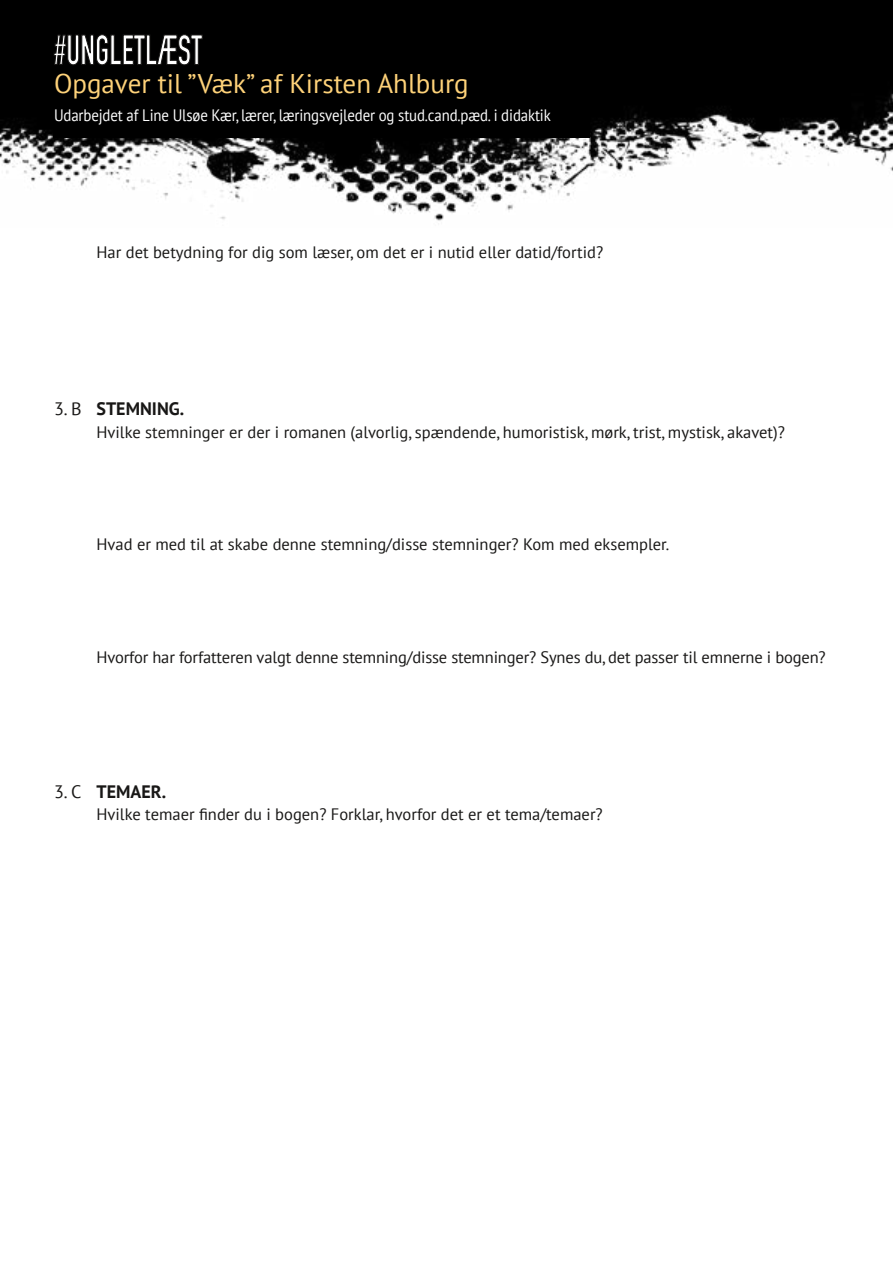
<style>
.page{position:relative;width:893px;height:1263px;background:#fff}
.page>*{position:absolute;margin:0;border:0;box-sizing:border-box;transform-origin:0 0}
.t1{font:27px "PT Sans";color:#fed279}
.t2{font:700 18px "PT Sans";color:#181716}
.t3{font:16.5px "PT Sans";color:#181716}
.t4{font:16.5px "PT Sans";letter-spacing:-.01em;color:#fff;scale:.9 1}
.s1{font-weight:400}
</style>
<div class="page">
<img style="left:0;top:0;width:893px;height:221px">
<div style="left:53px;top:49px;width:536px;height:89px;background:#000"></div>
<svg style="left:54px;top:34px;width:149px;height:31px"></svg>
<h1 class="t1" style="left:54px;top:66px;width:416px">Opgaver til ”Væk” af Kirsten Ahlburg</h1>
<p class="t4" style="left:54px;top:104px;width:554px">Udarbejdet af Line Ulsøe Kær, lærer, læringsvejleder og stud.cand.pæd. i didaktik</p>
<p class="t3" style="left:97px;top:241px;width:508px">Har det betydning for dig som læser, om det er i nutid eller datid/fortid?</p>
<p class="t2" style="left:54px;top:397px;width:132px"><span class="s1">3. B</span> STEMNING.</p>
<p class="t3" style="left:97px;top:421px;width:690px">Hvilke stemninger er der i romanen (alvorlig, spændende, humoristisk, mørk, trist, mystisk, akavet)?</p>
<p class="t3" style="left:97px;top:534px;width:574px">Hvad er med til at skabe denne stemning/disse stemninger? Kom med eksempler.</p>
<p class="t3" style="left:97px;top:646px;width:731px">Hvorfor har forfatteren valgt denne stemning/disse stemninger? Synes du, det passer til emnerne i bogen?</p>
<p class="t2" style="left:54px;top:779px;width:114px"><span class="s1">3. C</span> TEMAER.</p>
<p class="t3" style="left:97px;top:804px;width:508px">Hvilke temaer finder du i bogen? Forklar, hvorfor det er et tema/temaer?</p>
</div>
